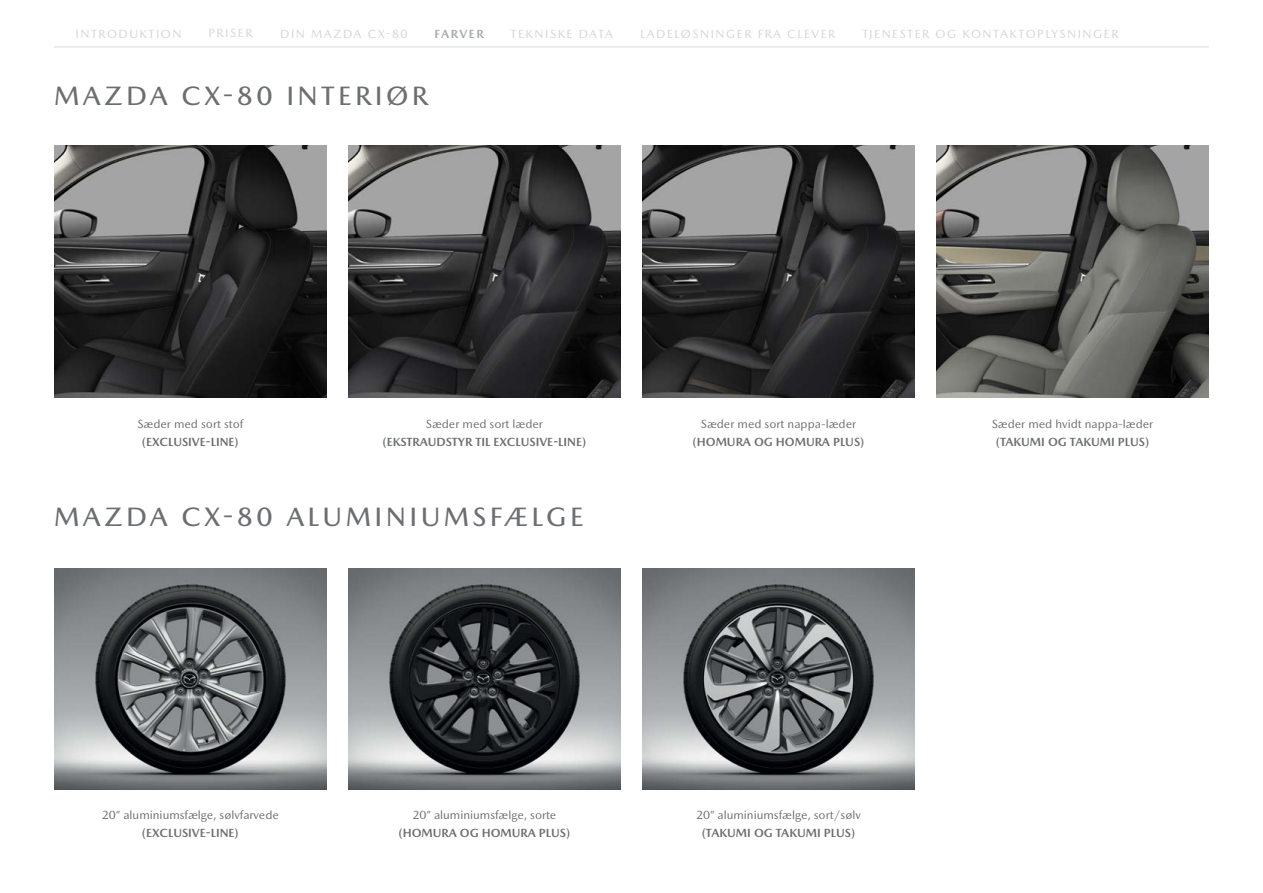
<style>
.page{position:relative;width:1263px;height:893px;background:#fff}
.page>*{position:absolute;margin:0;border:0;box-sizing:border-box;transform-origin:0 0}
.t1{font:500 27px "Mazda Type Cyrillic";letter-spacing:.125em;color:#6d6e71}
.t2{font:12px "Mazda Type Cyrillic";color:#6d6e71}
.t3{font:700 12px "Mazda Type Cyrillic";color:#6d6e71}
.t4{font:12px "Mazda Type Cyrillic";letter-spacing:.125em;color:#d5d5d5}
.t5{font:700 12px "Mazda Type Cyrillic";letter-spacing:.125em;color:#a7a9ac}
</style>
<div class="page">
<img style="left:54px;top:145px;width:273px;height:252px">
<img style="left:642px;top:145px;width:273px;height:252px">
<img style="left:348px;top:145px;width:273px;height:252px">
<img style="left:936px;top:145px;width:273px;height:252px">
<img style="left:54px;top:569px;width:273px;height:220px">
<img style="left:348px;top:569px;width:273px;height:220px">
<img style="left:642px;top:569px;width:273px;height:220px">
<hr style="left:54px;top:46px;width:1155px;height:2px;background:#e7e7e7">
<p class="t4" style="left:76px;top:26px;width:108px">INTRODUKTION</p>
<p class="t4" style="left:208px;top:26px;width:46px">PRISER</p>
<p class="t4" style="left:280px;top:26px;width:129px">DIN MAZDA CX-80</p>
<p class="t5" style="left:434px;top:26px;width:51px">FARVER</p>
<p class="t4" style="left:511px;top:26px;width:104px">TEKNISKE DATA</p>
<p class="t4" style="left:640px;top:26px;width:197px">LADELØSNINGER FRA CLEVER</p>
<p class="t4" style="left:863px;top:26px;width:257px">TJENESTER OG KONTAKTOPLYSNINGER</p>
<h1 class="t1" style="left:54px;top:80px;width:376px">MAZDA CX-80 INTERIØR</h1>
<p class="t2" style="left:137px;top:416px;width:107px">Sæder med sort stof</p>
<p class="t3" style="left:142px;top:434px;width:98px">(EXCLUSIVE-LINE)</p>
<p class="t2" style="left:426px;top:416px;width:119px">Sæder med sort læder</p>
<p class="t3" style="left:383px;top:434px;width:204px">(EKSTRAUDSTYR TIL EXCLUSIVE-LINE)</p>
<h1 class="t1" style="left:54px;top:501px;width:531px">MAZDA CX-80 ALUMINIUMSFÆLGE</h1>
<p class="t2" style="left:701px;top:416px;width:157px">Sæder med sort nappa-læder</p>
<p class="t3" style="left:693px;top:434px;width:173px">(HOMURA OG HOMURA PLUS)</p>
<p class="t2" style="left:102px;top:808px;width:178px">20” aluminiumsfælge, sølvfarvede</p>
<p class="t3" style="left:142px;top:826px;width:98px">(EXCLUSIVE-LINE)</p>
<p class="t2" style="left:413px;top:808px;width:145px">20” aluminiumsfælge, sorte</p>
<p class="t3" style="left:399px;top:826px;width:173px">(HOMURA OG HOMURA PLUS)</p>
<p class="t2" style="left:696px;top:808px;width:166px">20” aluminiumsfælge, sort/sølv</p>
<p class="t3" style="left:702px;top:826px;width:154px">(TAKUMI OG TAKUMI PLUS)</p>
<p class="t2" style="left:992px;top:416px;width:163px">Sæder med hvidt nappa-læder</p>
<p class="t3" style="left:996px;top:434px;width:154px">(TAKUMI OG TAKUMI PLUS)</p>
</div>
